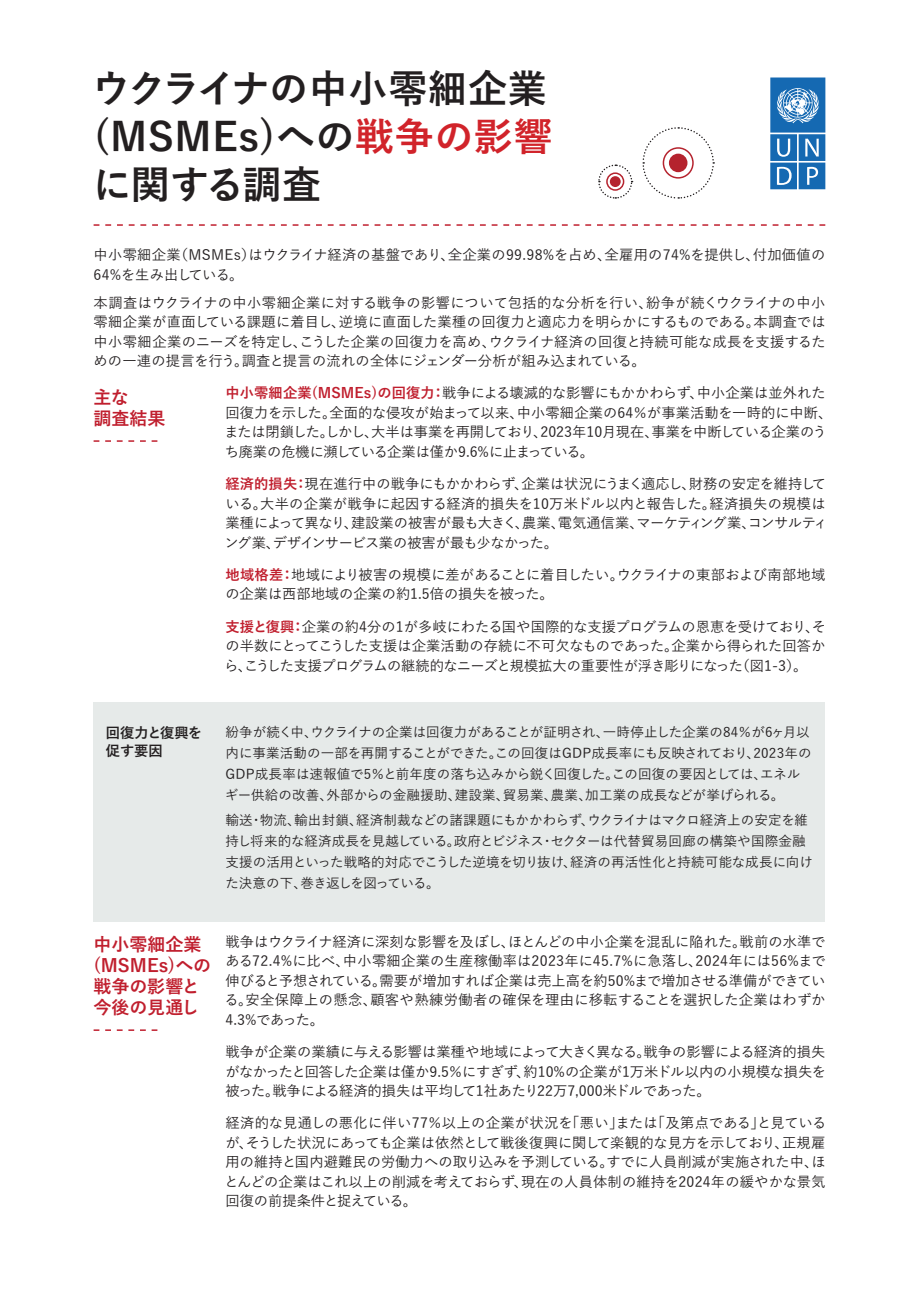
<style>
.page{position:relative;width:919px;height:1289px;background:#fff}
.page>*{position:absolute;margin:0;border:0;box-sizing:border-box;transform-origin:0 0}
.t1{font:700 39px/48px "Yu Go Pr 6 N";letter-spacing:.015em;color:#231f20}
.t2{font:700 18px/21px "Yu Go Pr 6 N";color:#c01f2e}
.t3{font:500 14.25px/19.5px "Yu Go Pr 6 N";color:#231f20;text-align:justify}
.t4{font:500 14.25px/19.5px "Yu Go Pr 6 N";letter-spacing:.02em;color:#231f20}
.t5{font:700 14.25px/18px "Yu Go Pr 6 N";letter-spacing:-.005em;color:#231f20}
.t6{font:500 13.5px/21px "Yu Go Pr 6 N";letter-spacing:.01em;color:#231f20}
.s1{color:#d1232a}
.s2{font-weight:700;color:#c01f2e}
</style>
<div class="page">
<div style="left:94px;top:701px;width:731px;height:220px;background:#e6eae9"></div>
<svg style="left:94px;top:440px;width:63px;height:2px"></svg>
<svg style="left:770px;top:77px;width:55px;height:112px;background:#4789c2"></svg>
<svg style="left:642px;top:127px;width:72px;height:72px"></svg>
<svg style="left:598px;top:164px;width:35px;height:35px"></svg>
<svg style="left:94px;top:224px;width:731px;height:2px"></svg>
<svg style="left:94px;top:1029px;width:63px;height:1px"></svg>
<h1 class="t1" style="left:92px;top:65px;width:462px">ウクライナの中小零細企業(MSMEs)への<span class="s1">戦争の影響</span>に関する調査</h1>
<p class="t4" style="left:94px;top:243px;width:733px">中小零細企業（MSMEs）はウクライナ経済の基盤であり、全企業の99.98%を占め、全雇用の74%を提供し、付加価値の<br>64%を生み出している。</p>
<p class="t3" style="left:93px;top:291px;width:733px">本調査はウクライナの中小零細企業に対する戦争の影響について包括的な分析を行い、紛争が続くウクライナの中小零細企業が直面している課題に着目し、逆境に直面した業種の回復力と適応力を明らかにするものである。本調査では中小零細企業のニーズを特定し、こうした企業の回復力を高め、ウクライナ経済の回復と持続可能な成長を支援するための一連の提言を行う。調査と提言の流れの全体にジェンダー分析が組み込まれている。</p>
<p class="t3" style="left:224px;top:381px;width:609px;text-align:left"><span class="s2">中小零細企業(MSMEs)の回復力：</span>戦争による壊滅的な影響にもかかわらず、中小企業は並外れた回復力を示した。全面的な侵攻が始まって以来、中小零細企業の64％が事業活動を一時的に中断、または閉鎖した。しかし、大半は事業を再開しており、2023年10月現在、事業を中断している企業のうち廃業の危機に瀕している企業は僅か9.6%に止まっている。</p>
<p class="t3" style="left:224px;top:472px;width:605px;text-align:left"><span class="s2">経済的損失：</span>現在進行中の戦争にもかかわらず、企業は状況にうまく適応し、財務の安定を維持している。大半の企業が戦争に起因する経済的損失を10万米ドル以内と報告した。経済損失の規模は業種によって異なり、建設業の被害が最も大きく、農業、電気通信業、マーケティング業、コンサルティング業、デザインサービス業の被害が最も少なかった。</p>
<p class="t3" style="left:225px;top:563px;width:601px"><span class="s2">地域格差：</span>地域により被害の規模に差があることに着目したい。ウクライナの東部および南部地域の企業は西部地域の企業の約1.5倍の損失を被った。</p>
<p class="t3" style="left:224px;top:615px;width:603px"><span class="s2">支援と復興：</span>企業の約4分の1が多岐にわたる国や国際的な支援プログラムの恩恵を受けており、その半数にとってこうした支援は企業活動の存続に不可欠なものであった。企業から得られた回答から、こうした支援プログラムの継続的なニーズと規模拡大の重要性が浮き彫りになった（図1-3）。</p>
<p class="t2" style="left:94px;top:387px;width:73px">主な<br>調査結果</p>
<p class="t5" style="left:106px;top:724px;width:98px">回復力と復興を促す要因</p>
<p class="t6" style="left:225px;top:719px;width:588px">紛争が続く中、ウクライナの企業は回復力があることが証明され、一時停止した企業の84％が6ヶ月以内に事業活動の一部を再開することができた。この回復はGDP成長率にも反映されており、2023年のGDP成長率は速報値で5％と前年度の落ち込みから鋭く回復した。この回復の要因としては、エネルギー供給の改善、外部からの金融援助、建設業、貿易業、農業、加工業の成長などが挙げられる。</p>
<p class="t6" style="left:225px;top:808px;width:589px">輸送・物流、輸出封鎖、経済制裁などの諸課題にもかかわらず、ウクライナはマクロ経済上の安定を維持し将来的な経済成長を見越している。政府とビジネス・セクターは代替貿易回廊の構築や国際金融支援の活用といった戦略的対応でこうした逆境を切り抜け、経済の再活性化と持続可能な成長に向けた決意の下、巻き返しを図っている。</p>
<p class="t2" style="left:94px;top:934px;width:119px">中小零細企業(MSMEs)への戦争の影響と今後の見通し</p>
<p class="t3" style="left:224px;top:930px;width:602px">戦争はウクライナ経済に深刻な影響を及ぼし、ほとんどの中小企業を混乱に陥れた。戦前の水準である72.4%に比べ、中小零細企業の生産稼働率は2023年に45.7%に急落し、2024年には56%まで伸びると予想されている。需要が増加すれば企業は売上高を約50%まで増加させる準備ができている。安全保障上の懸念、顧客や熟練労働者の確保を理由に移転することを選択した企業はわずか4.3%であった。</p>
<p class="t3" style="left:225px;top:1040px;width:602px">戦争が企業の業績に与える影響は業種や地域によって大きく異なる。戦争の影響による経済的損失がなかったと回答した企業は僅か9.5％にすぎず、約10%の企業が1万米ドル以内の小規模な損失を被った。戦争による経済的損失は平均して1社あたり22万7,000米ドルであった。</p>
<p class="t3" style="left:224px;top:1111px;width:603px">経済的な見通しの悪化に伴い77％以上の企業が状況を「悪い」または「及第点である」と見ているが、そうした状況にあっても企業は依然として戦後復興に関して楽観的な見方を示しており、正規雇用の維持と国内避難民の労働力への取り込みを予測している。すでに人員削減が実施された中、ほとんどの企業はこれ以上の削減を考えておらず、現在の人員体制の維持を2024年の緩やかな景気回復の前提条件と捉えている。</p>
</div>
